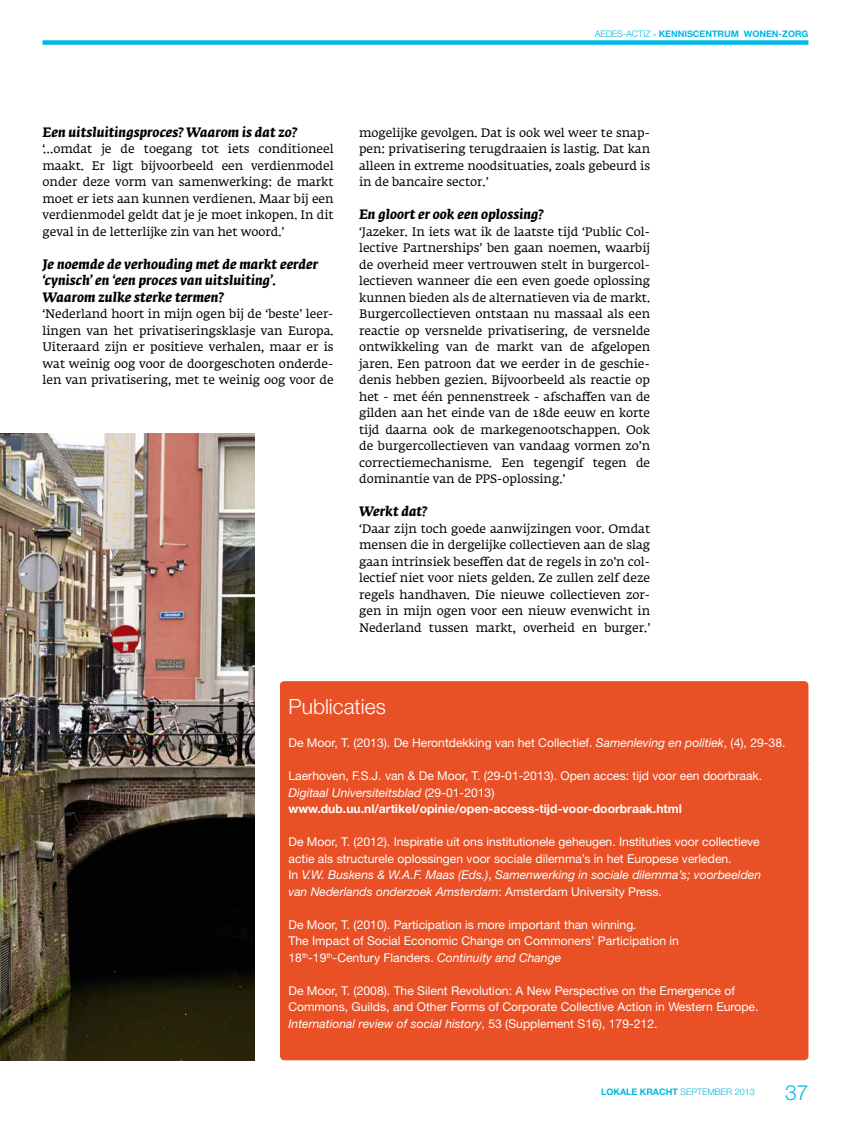
<style>
.page{position:relative;width:851px;height:1127px;background:#fff}
.page>*{position:absolute;margin:0;border:0;box-sizing:border-box;transform-origin:0 0}
.t1{font:300 21px "Helvetica Neue";color:#fff}
.t2{font:300 21px "Helvetica Neue";color:#00b9e4}
.t3{font:italic 700 13.5px/16.5px "Fedra Serif A Std";color:#000}
.t4{font:12.15px/16.5px "Fedra Serif A Std";color:#000;text-align:justify}
.t5{font:12.15px/16.5px "Helvetica Neue";color:#fff}
.t6{font:700 9px "Helvetica Neue";color:#00b9e4}
.t7{font:300 9px "Helvetica Neue";color:#00b9e4}
.s1{font-weight:300}
.s2{font-style:italic}
.s3{font-weight:700}
</style>
<div class="page">
<img style="left:0;top:434px;width:254px;height:626px">
<div style="left:43px;top:40px;width:765px;height:5px;background:#00b9e4"></div>
<div style="left:280px;top:681px;width:528px;height:379px;background:#e95025;border-radius:4px"></div>
<p class="t6" style="left:594px;top:28px;width:215px"><span class="s1">AEDES-ACTIZ *</span> KENNISCENTRUM WONEN-ZORG</p>
<p class="t3" style="left:43px;top:124px;width:256px">Een uitsluitingsproces? Waarom is dat zo?</p>
<p class="t4" style="left:43px;top:141px;width:292px">‘…omdat je de toegang tot iets conditioneel maakt. Er ligt bijvoorbeeld een verdienmodel onder deze vorm van samenwerking: de markt moet er iets aan kunnen verdienen. Maar bij een verdienmodel geldt dat je je moet inkopen. In dit geval in de letterlijke zin van het woord.’</p>
<p class="t3" style="left:43px;top:256px;width:277px">Je noemde de verhouding met de markt eerder ‘cynisch’ en ‘een proces van uitsluiting’.<br>Waarom zulke sterke termen?</p>
<p class="t4" style="left:43px;top:306px;width:292px">‘Nederland hoort in mijn ogen bij de ‘beste’ leer&shy;lingen van het privatiseringsklasje van Europa.<br>Uiteraard zijn er positieve verhalen, maar er is wat weinig oog voor de doorgeschoten onderde&shy;len van privatisering, met te weinig oog voor de</p>
<p class="t4" style="left:359px;top:125px;width:292px">mogelijke gevolgen. Dat is ook wel weer te snap&shy;pen: privatisering terugdraaien is lastig. Dat kan alleen in extreme noodsituaties, zoals gebeurd is in de bancaire sector.’</p>
<p class="t3" style="left:359px;top:206px;width:186px">En gloort er ook een oplossing?</p>
<p class="t4" style="left:359px;top:224px;width:292px">‘Jazeker. In iets wat ik de laatste tijd ‘Public Col&shy;lective Partnerships’ ben gaan noemen, waarbij de overheid meer vertrouwen stelt in burgercol&shy;lectieven wanneer die een even goede oplossing kunnen bieden als de alternatieven via de markt.<br>Burgercollectieven ontstaan nu massaal als een reactie op versnelde privatisering, de versnelde ontwikkeling van de markt van de afgelopen jaren. Een patroon dat we eerder in de geschie&shy;denis hebben gezien. Bijvoorbeeld als reactie op het - met één pennenstreek - afschaffen van de gilden aan het einde van de 18de eeuw en korte tijd daarna ook de markegenootschappen. Ook de burgercollectieven van vandaag vormen zo’n correctiemechanisme. Een tegengif tegen de dominantie van de PPS-oplossing.’</p>
<p class="t3" style="left:359px;top:503px;width:69px">Werkt dat?</p>
<p class="t4" style="left:359px;top:521px;width:292px">‘Daar zijn toch goede aanwijzingen voor. Omdat mensen die in dergelijke collectieven aan de slag gaan intrinsiek beseffen dat de regels in zo’n col&shy;lectief niet voor niets gelden. Ze zullen zelf deze regels handhaven. Die nieuwe collectieven zor&shy;gen in mijn ogen voor een nieuw evenwicht in Nederland tussen markt, overheid en burger.’</p>
<h1 class="t1" style="left:288px;top:694px;width:99px">Publicaties</h1>
<p class="t5" style="left:288px;top:734px;width:498px">De Moor, T. (2013). De Herontdekking van het Collectief. <span class="s2">Samenleving en politiek</span>, (4), 29-38.</p>
<p class="t5" style="left:288px;top:767px;width:475px">Laerhoven, F.S.J. van &amp; De Moor, T. (29-01-2013). Open acces: tijd voor een doorbraak.<br><span class="s2">Digitaal Universiteitsblad</span> (29-01-2013) <span class="s3">www.dub.uu.nl/artikel/opinie/open-access-tijd-voor-doorbraak.html</span></p>
<p class="t5" style="left:288px;top:833px;width:474px">De Moor, T. (2012). Inspiratie uit ons institutionele geheugen. Instituties voor collectieve actie als structurele oplossingen voor sociale dilemma’s in het Europese verleden.<br>In <span class="s2">V.W. Buskens &amp; W.A.F. Maas (Eds.)</span>, <span class="s2">Samenwerking in sociale dilemma’s; voorbeelden van Nederlands onderzoek Amsterdam</span>: Amsterdam University Press.</p>
<p class="t5" style="left:288px;top:916px;width:392px">De Moor, T. (2010). Participation is more important than winning.<br>The Impact of Social Economic Change on Commoners’ Participation in<br>18<sup>th</sup>-19<sup>th</sup>-Century Flanders. <span class="s2">Continuity and Change</span></p>
<p class="t5" style="left:288px;top:982px;width:471px">De Moor, T. (2008). The Silent Revolution: A New Perspective on the Emergence of<br>Commons, Guilds, and Other Forms of Corporate Collective Action in Western Europe.<br><span class="s2">International review of social history</span>, 53 (Supplement S16), 179-212.</p>
<p class="t7" style="left:601px;top:1086px;width:155px"><span class="s3">LOKALE KRACHT</span> SEPTEMBER 2013</p>
<h1 class="t2" style="left:785px;top:1080px;width:25px">37</h1>
</div>
